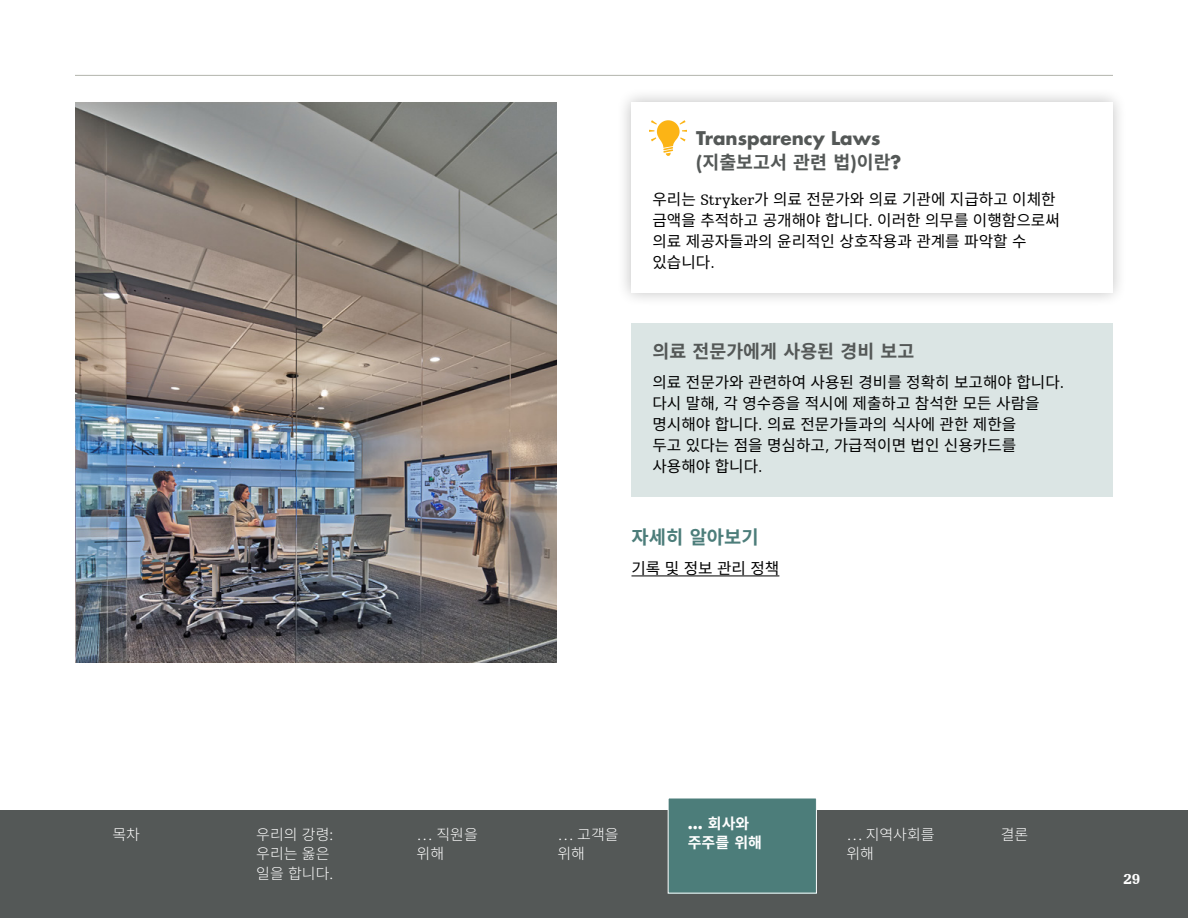
<style>
.page{position:relative;width:1188px;height:918px;background:#fff}
.page>*{position:absolute;margin:0;border:0;box-sizing:border-box;transform-origin:0 0}
.t1{font:700 18.75px "Noto Sans CJ Kkr";color:#4c7d7a}
.t2{font:700 18.3px "Noto Sans CJ Kkr";color:#545857}
.t3{font:700 18.3px "Futura";color:#545857}
.t4{font:15.75px/21px "Noto Sans CJ Kkr";color:#000}
.t5{font:300 15px/19.5px "Noto Sans CJ Kkr";color:#fff}
.t6{font:700 15px/19.5px "Noto Sans CJ Kkr";color:#fff}
.t7{font:900 15px "Humanist Slabserif 712 BT";color:#fff}
.s1{font-family:"Futura"}
.s2{font-family:"Humanist Slabserif 712 BT"}
.s3{font-family:"Futura LT Pro"}
</style>
<div class="page">
<hr style="left:632px;top:576px;width:147px;height:1px;background:#000">
<div style="left:617px;top:87px;width:510px;height:220px;background:#000;opacity:.25"></div>
<div style="left:632px;top:102px;width:481px;height:190px;background:#fff"></div>
<svg style="left:650px;top:120px;width:37px;height:36px"></svg>
<div style="left:632px;top:323px;width:481px;height:173px;background:#dbe5e4"></div>
<hr style="left:75px;top:75px;width:1038px;height:1px;background:#b2b4ad">
<img style="left:75px;top:102px;width:481px;height:561px">
<div style="left:0;top:810px;width:1188px;height:108px;background:#545857"></div>
<div style="left:668px;top:798px;width:148px;height:95px;background:#4c7d7a"></div>
<p class="t3" style="left:696px;top:126px;width:186px">Transparency Laws</p>
<p class="t2" style="left:696px;top:152px;width:207px"><span class="s1">(</span>지출보고서 관련 법<span class="s1">)</span>이란<span class="s1">?</span></p>
<p class="t4" style="left:652px;top:189px;width:409px">우리는 <span class="s2">Stryker</span>가 의료 전문가와 의료 기관에 지급하고 이체한 금액을 추적하고 공개해야 합니다<span class="s2">.</span> 이러한 의무를 이행함으로써 의료 제공자들과의 윤리적인 상호작용과 관계를 파악할 수 있습니다<span class="s2">.</span></p>
<p class="t2" style="left:652px;top:341px;width:263px">의료 전문가에게 사용된 경비 보고</p>
<p class="t4" style="left:653px;top:372px;width:413px">의료 전문가와 관련하여 사용된 경비를 정확히 보고해야 합니다<span class="s2">. </span>다시 말해<span class="s2">,</span> 각 영수증을 적시에 제출하고 참석한 모든 사람을 명시해야 합니다<span class="s2">.</span> 의료 전문가들과의 식사에 관한 제한을<br>두고 있다는 점을 명심하고<span class="s2">,</span> 가급적이면 법인 신용카드를 사용해야 합니다<span class="s2">.</span></p>
<p class="t1" style="left:632px;top:527px;width:129px">자세히 알아보기</p>
<p class="t4" style="left:632px;top:558px;width:149px">기록 및 정보 관리 정책</p>
<p class="t6" style="left:688px;top:814px;width:76px"><span class="s3">…</span> 회사와 주주를 위해</p>
<p class="t5" style="left:112px;top:825px;width:29px">목차</p>
<p class="t5" style="left:256px;top:825px;width:78px">우리의 강령: 우리는 옳은 일을 합니다.</p>
<p class="t5" style="left:557px;top:825px;width:63px">… 고객을 위해</p>
<p class="t5" style="left:697px;top:825px;width:75px">… 회사와 주주를 위해</p>
<p class="t5" style="left:846px;top:825px;width:90px">… 지역사회를 위해</p>
<p class="t5" style="left:417px;top:825px;width:63px">… 직원을</p>
<p class="t5" style="left:1001px;top:825px;width:29px">결론</p>
<p class="t5" style="left:417px;top:844px;width:29px">위해</p>
<p class="t7" style="left:1123px;top:870px;width:18px">29</p>
</div>
